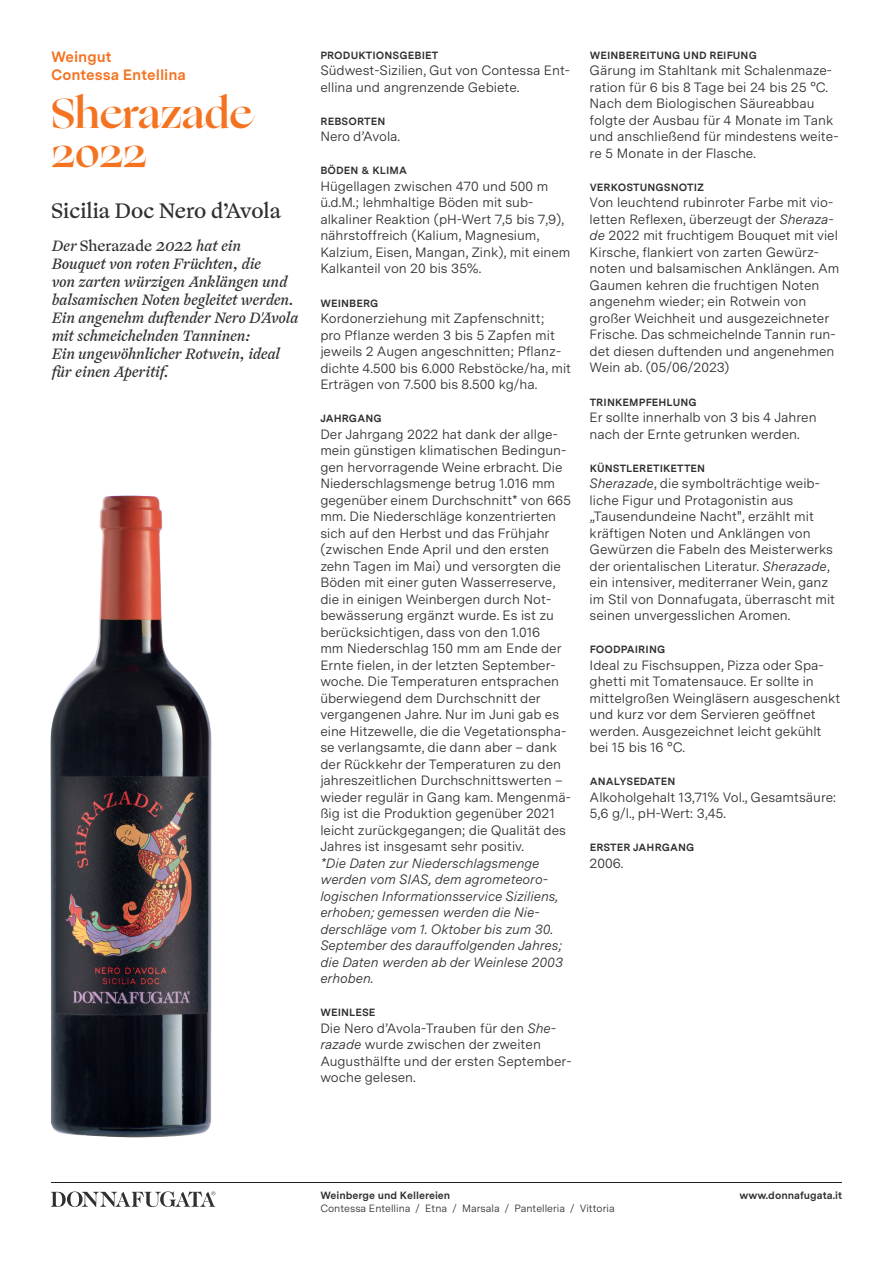
<style>
.page{position:relative;width:893px;height:1263px;background:#fff}
.page>*{position:absolute;margin:0;border:0;box-sizing:border-box;transform-origin:0 0}
.t1{font:700 42px/39px "Ogg";letter-spacing:-.005em;color:#f47321}
.t2{font:21px "Ogg Text";color:#312f30}
.t3{font:italic 15px/18px "Ogg Text";color:#312f30}
.t4{font:700 15px/18px "Messina Sans";color:#f47321}
.t5{font:13.5px/16.5px "Messina Sans";color:#312f30}
.t6{font:italic 13.5px/16.5px "Messina Sans";color:#312f30}
.t7{font:700 10.5px "Messina Sans";letter-spacing:.01em;color:#312f30}
.t8{font:10.5px "Messina Sans";color:#312f30}
.s1{font-style:normal}
.s2{font-style:italic}
</style>
<div class="page">
<hr style="left:51px;top:1182px;width:791px;height:1px;background:#231f20">
<svg style="left:51px;top:1191px;width:164px;height:16px"></svg>
<img style="left:50px;top:495px;width:162px;height:643px">
<p class="t4" style="left:51px;top:47px;width:137px">Weingut<br>Contessa Entellina</p>
<h1 class="t1" style="left:51px;top:94px;width:202px">Sherazade<br>2022</h1>
<h2 class="t2" style="left:51px;top:197px;width:231px">Sicilia Doc Nero d’Avola</h2>
<p class="t3" style="left:51px;top:237px;width:248px">Der <span class="s1">Sherazade</span> 2022 hat ein<br>Bouquet von roten Früchten, die<br>von zarten würzigen Anklängen und balsamischen Noten begleitet werden.<br>Ein angenehm duftender Nero D'Avola mit schmeichelnden Tanninen:<br>Ein ungewöhnlicher Rotwein, ideal für einen Aperitif.</p>
<p class="t7" style="left:320px;top:47px;width:119px">PRODUKTIONSGEBIET</p>
<p class="t5" style="left:320px;top:62px;width:251px">Südwest-Sizilien, Gut von Contessa Ent&shy;ellina und angrenzende Gebiete.</p>
<p class="t7" style="left:320px;top:113px;width:67px">REBSORTEN</p>
<p class="t5" style="left:320px;top:128px;width:81px">Nero d’Avola.</p>
<p class="t7" style="left:320px;top:163px;width:88px">BÖDEN &amp; KLIMA</p>
<p class="t5" style="left:320px;top:178px;width:252px">Hügellagen zwischen 470 und 500 m ü.d.M.; lehmhaltige Böden mit sub&shy;alkaliner Reaktion (pH-Wert 7,5 bis 7,9), nährstoffreich (Kalium, Magnesium, Kalzium, Eisen, Mangan, Zink), mit einem Kalkanteil von 20 bis 35%.</p>
<p class="t7" style="left:320px;top:295px;width:60px">WEINBERG</p>
<p class="t5" style="left:320px;top:310px;width:252px">Kordonerziehung mit Zapfenschnitt;<br>pro Pflanze werden 3 bis 5 Zapfen mit jeweils 2 Augen angeschnitten; Pflanz&shy;dichte 4.500 bis 6.000 Rebstöcke/ha, mit Erträgen von 7.500 bis 8.500 kg/ha.</p>
<p class="t7" style="left:320px;top:410px;width:63px">JAHRGANG</p>
<p class="t5" style="left:320px;top:425px;width:252px">Der Jahrgang 2022 hat dank der allge&shy;mein günstigen klimatischen Bedingun&shy;gen hervorragende Weine erbracht. Die Niederschlagsmenge betrug 1.016 mm gegenüber einem Durchschnitt* von 665 mm. Die Niederschläge konzentrierten sich auf den Herbst und das Frühjahr (zwischen Ende April und den ersten zehn Tagen im Mai) und versorgten die Böden mit einer guten Wasserreserve, die in einigen Weinbergen durch Not&shy;bewässerung ergänzt wurde. Es ist zu berücksichtigen, dass von den 1.016<br>mm Niederschlag 150 mm am Ende der Ernte fielen, in der letzten September&shy;woche. Die Temperaturen entsprachen überwiegend dem Durchschnitt der vergangenen Jahre. Nur im Juni gab es eine Hitzewelle, die die Vegetationspha&shy;se verlangsamte, die dann aber – dank der Rückkehr der Temperaturen zu den jahreszeitlichen Durchschnittswerten – wieder regulär in Gang kam. Mengenmä&shy;ßig ist die Produktion gegenüber 2021 leicht zurückgegangen; die Qualität des Jahres ist insgesamt sehr positiv.</p>
<p class="t6" style="left:320px;top:854px;width:244px">*Die Daten zur Niederschlagsmenge werden vom SIAS, dem agrometeoro&shy;logischen Informationsservice Siziliens, erhoben; gemessen werden die Nie&shy;derschläge vom 1. Oktober bis zum 30.<br>September des darauffolgenden Jahres; die Daten werden ab der Weinlese 2003 erhoben.</p>
<p class="t7" style="left:320px;top:1004px;width:57px">WEINLESE</p>
<p class="t5" style="left:320px;top:1019px;width:253px">Die Nero d’Avola-Trauben für den <span class="s2">She&shy;razade</span> wurde zwischen der zweiten<br>Augusthälfte und der ersten September&shy;woche gelesen.</p>
<p class="t7" style="left:590px;top:47px;width:169px">WEINBEREITUNG UND REIFUNG</p>
<p class="t5" style="left:590px;top:62px;width:250px">Gärung im Stahltank mit Schalenmaze&shy;ration für 6 bis 8 Tage bei 24 bis 25 °C.<br>Nach dem Biologischen Säureabbau folgte der Ausbau für 4 Monate im Tank und anschließend für mindestens weite&shy;re 5 Monate in der Flasche.</p>
<p class="t7" style="left:590px;top:179px;width:116px">VERKOSTUNGSNOTIZ</p>
<p class="t5" style="left:590px;top:194px;width:251px">Von leuchtend rubinroter Farbe mit vio&shy;letten Reflexen, überzeugt der <span class="s2">Sheraza&shy;de</span> 2022 mit fruchtigem Bouquet mit viel Kirsche, flankiert von zarten Gewürz&shy;noten und balsamischen Anklängen. Am Gaumen kehren die fruchtigen Noten angenehm wieder; ein Rotwein von großer Weichheit und ausgezeichneter Frische. Das schmeichelnde Tannin run&shy;det diesen duftenden und angenehmen Wein ab. (05/06/2023)</p>
<p class="t7" style="left:590px;top:394px;width:109px">TRINKEMPFEHLUNG</p>
<p class="t5" style="left:590px;top:409px;width:228px">Er sollte innerhalb von 3 bis 4 Jahren nach der Ernte getrunken werden.</p>
<p class="t7" style="left:590px;top:460px;width:117px">KÜNSTLERETIKETTEN</p>
<p class="t5" style="left:590px;top:475px;width:247px"><span class="s2">Sherazade</span>, die symbolträchtige weib&shy;liche Figur und Protagonistin aus „Tausendundeine Nacht", erzählt mit kräftigen Noten und Anklängen von Gewürzen die Fabeln des Meisterwerks der orientalischen Literatur. <span class="s2">Sherazade</span>, ein intensiver, mediterraner Wein, ganz im Stil von Donnafugata, überrascht mit seinen unvergesslichen Aromen.</p>
<p class="t7" style="left:590px;top:641px;width:77px">FOODPAIRING</p>
<p class="t5" style="left:590px;top:656px;width:252px">Ideal zu Fischsuppen, Pizza oder Spa&shy;ghetti mit Tomatensauce. Er sollte in mittelgroßen Weingläsern ausgeschenkt und kurz vor dem Servieren geöffnet werden. Ausgezeichnet leicht gekühlt bei 15 bis 16 °C.</p>
<p class="t7" style="left:590px;top:773px;width:87px">ANALYSEDATEN</p>
<p class="t5" style="left:590px;top:788px;width:248px">Alkoholgehalt 13,71% Vol., Gesamtsäure:<br>5,6 g/l., pH-Wert: 3,45.</p>
<p class="t7" style="left:590px;top:839px;width:106px">ERSTER JAHRGANG</p>
<p class="t5" style="left:590px;top:854px;width:35px">2006.</p>
<p class="t7" style="left:320px;top:1188px;width:132px">Weinberge und Kellereien</p>
<p class="t7" style="left:739px;top:1188px;width:104px">www.donnafugata.it</p>
<p class="t8" style="left:320px;top:1200px;width:296px">Contessa Entellina / Etna / Marsala / Pantelleria / Vittoria</p>
</div>
